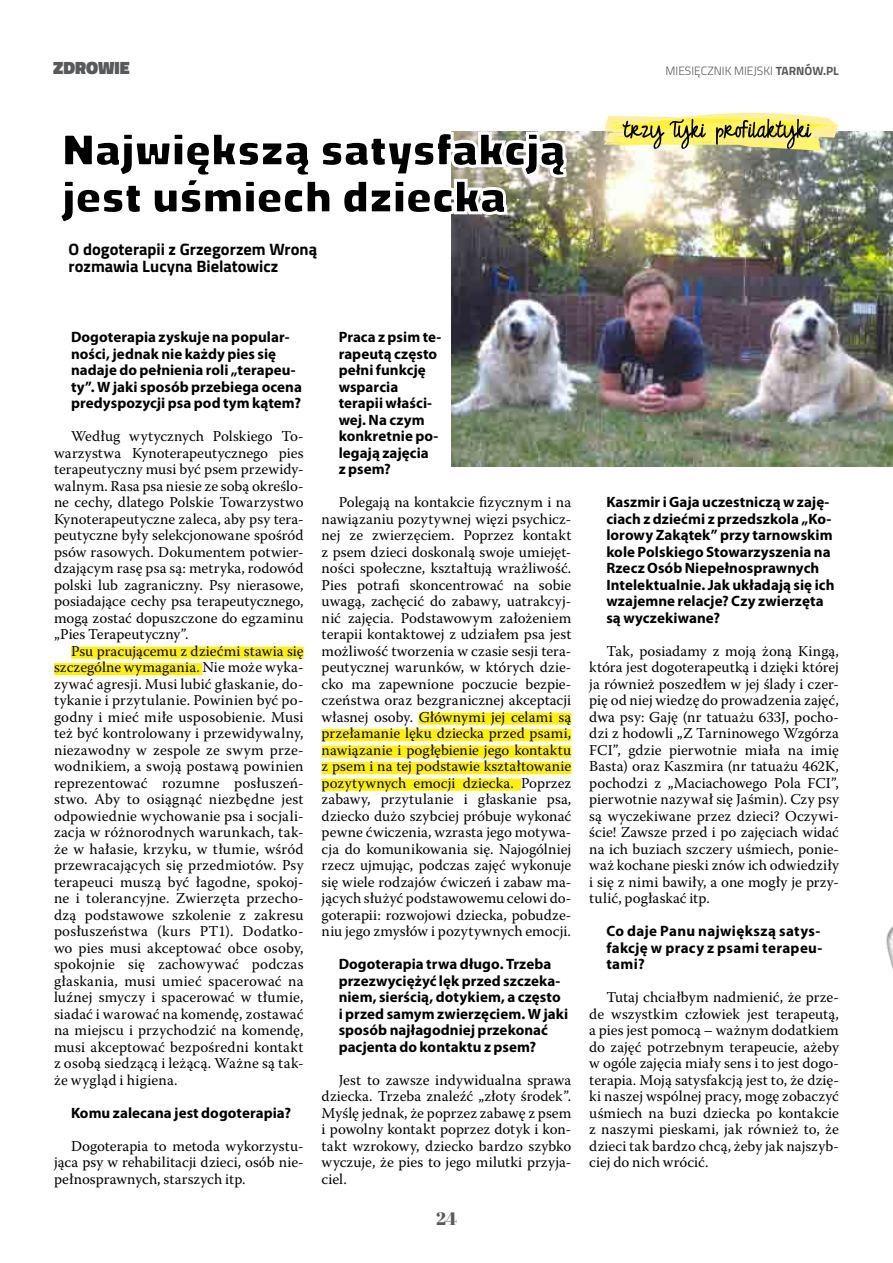
<style>
.page{position:relative;width:893px;height:1263px;background:#fff}
.page>*{position:absolute;margin:0;border:0;box-sizing:border-box;transform-origin:0 0}
.t1{font:900 18px "Titillium";color:#58595b}
.t2{font:18px "Abril Fatface";color:#58595b}
.t3{font:700 16.5px/16.5px "Titillium";color:#000}
.t4{font:15px/16.5px "Warnock Pro";letter-spacing:.005em;color:#000;text-align:justify}
.t5{font:700 15px/16.5px "Myriad Pro";letter-spacing:.005em;color:#000}
.t6{font:700 15px/16.5px "Myriad Pro";letter-spacing:.025em;color:#000}
.t7{font:300 12px "Titillium";color:#58595b}
.s1{font-weight:700}
</style>
<div class="page">
<img style="left:509px;top:132px;width:384px;height:334px">
<img style="left:602px;top:113px;width:237px;height:38px">
<img style="left:886px;top:926px;width:7px;height:45px">
<div style="left:71px;top:647px;width:233px;height:12px;background:#fff200"></div>
<div style="left:54px;top:663px;width:148px;height:12px;background:#fff200"></div>
<div style="left:419px;top:713px;width:152px;height:12px;background:#fff200"></div>
<div style="left:322px;top:729px;width:249px;height:12px;background:#fff200"></div>
<div style="left:322px;top:746px;width:249px;height:12px;background:#fff200"></div>
<div style="left:322px;top:762px;width:249px;height:12px;background:#fff200"></div>
<div style="left:322px;top:779px;width:199px;height:12px;background:#fff200"></div>
<svg style="left:61px;top:131px;width:507px;height:319px"></svg>
<p class="t1" style="left:53px;top:55px;width:78px">ZDROWIE</p>
<p class="t7" style="left:665px;top:62px;width:175px">MIESIĘCZNIK MIEJSKI <span class="s1">TARNÓW.PL</span></p>
<p class="t3" style="left:69px;top:241px;width:250px">O dogoterapii z Grzegorzem Wroną rozmawia Lucyna Bielatowicz</p>
<p class="t5" style="left:71px;top:328px;width:232px">Dogoterapia zyskuje na popular&shy;ności, jednak nie każdy pies się nadaje do pełnienia roli „terapeu&shy;ty”. W jaki sposób przebiega ocena predyspozycji psa pod tym kątem?</p>
<p class="t4" style="left:54px;top:428px;width:251px;text-indent:17px">Według wytycznych Polskiego To&shy;warzystwa Kynoterapeutycznego pies terapeutyczny musi być psem przewidy&shy;walnym. Rasa psa niesie ze sobą określo&shy;ne cechy, dlatego Polskie Towarzystwo Kynoterapeutyczne zaleca, aby psy tera&shy;peutyczne były selekcjonowane spośród psów rasowych. Dokumentem potwier&shy;dzającym rasę psa są: metryka, rodowód polski lub zagraniczny. Psy nierasowe, posiadające cechy psa terapeutycznego, mogą zostać dopuszczone do egzaminu „Pies Terapeutyczny”.</p>
<p class="t4" style="left:54px;top:642px;width:251px;text-indent:17px">Psu pracującemu z dziećmi stawia się szczególne wymagania. Nie może wyka&shy;zywać agresji. Musi lubić głaskanie, do&shy;tykanie i przytulanie. Powinien być po&shy;godny i mieć miłe usposobienie. Musi też być kontrolowany i przewidywalny, niezawodny w zespole ze swym prze&shy;wodnikiem, a swoją postawą powinien reprezentować rozumne posłuszeń&shy;stwo. Aby to osiągnąć niezbędne jest odpowiednie wychowanie psa i socjali&shy;zacja w różnorodnych warunkach, tak&shy;że w hałasie, krzyku, w tłumie, wśród przewracających się przedmiotów. Psy terapeuci muszą być łagodne, spokoj&shy;ne i tolerancyjne. Zwierzęta przecho&shy;dzą podstawowe szkolenie z zakresu posłuszeństwa (kurs PT1). Dodatko&shy;wo pies musi akceptować obce osoby, spokojnie się zachowywać podczas głaskania, musi umieć spacerować na luźnej smyczy i spacerować w tłumie, siadać i warować na komendę, zostawać na miejscu i przychodzić na komendę, musi akceptować bezpośredni kontakt z osobą siedzącą i leżącą. Ważne są tak&shy;że wygląd i higiena.</p>
<p class="t5" style="left:71px;top:1104px;width:222px">Komu zalecana jest dogoterapia?</p>
<p class="t4" style="left:54px;top:1137px;width:251px;text-indent:17px">Dogoterapia to metoda wykorzystu&shy;jąca psy w rehabilitacji dzieci, osób nie&shy;pełnosprawnych, starszych itp.</p>
<p class="t5" style="left:339px;top:328px;width:104px">Praca z psim te&shy;rapeutą często pełni funkcję wsparcia terapii właści&shy;wej. Na czym konkretnie po&shy;legają zajęcia<br>z psem?</p>
<p class="t4" style="left:322px;top:494px;width:251px;text-indent:17px">Polegają na kontakcie fizycznym i na nawiązaniu pozytywnej więzi psychicz&shy;nej ze zwierzęciem. Poprzez kontakt z psem dzieci doskonalą swoje umiejęt&shy;ności społeczne, kształtują wrażliwość.<br>Pies potrafi skoncentrować na sobie uwagą, zachęcić do zabawy, uatrakcyj&shy;nić zajęcia. Podstawowym założeniem terapii kontaktowej z udziałem psa jest możliwość tworzenia w czasie sesji tera&shy;peutycznej warunków, w których dzie&shy;cko ma zapewnione poczucie bezpie&shy;czeństwa oraz bezgranicznej akceptacji własnej osoby. Głównymi jej celami są przełamanie lęku dziecka przed psami, nawiązanie i pogłębienie jego kontaktu z psem i na tej podstawie kształtowanie pozytywnych emocji dziecka. Poprzez zabawy, przytulanie i głaskanie psa, dziecko dużo szybciej próbuje wykonać pewne ćwiczenia, wzrasta jego motywa&shy;cja do komunikowania się. Najogólniej rzecz ujmując, podczas zajęć wykonuje się wiele rodzajów ćwiczeń i zabaw ma&shy;jących służyć podstawowemu celowi do&shy;goterapii: rozwojowi dziecka, pobudze&shy;niu jego zmysłów i pozytywnych emocji.</p>
<p class="t5" style="left:339px;top:955px;width:231px">Dogoterapia trwa długo. Trzeba przezwyciężyć lęk przed szczeka&shy;niem, sierścią, dotykiem, a często i przed samym zwierzęciem. W jaki sposób najłagodniej przekonać pacjenta do kontaktu z psem?</p>
<p class="t4" style="left:322px;top:1071px;width:251px;text-indent:17px">Jest to zawsze indywidualna sprawa dziecka. Trzeba znaleźć „złoty środek”.<br>Myślę jednak, że poprzez zabawę z psem i powolny kontakt poprzez dotyk i kon&shy;takt wzrokowy, dziecko bardzo szybko wyczuje, że pies to jego milutki przyja&shy;ciel.</p>
<p class="t2" style="left:436px;top:1206px;width:22px">24</p>
<p class="t5" style="left:606px;top:493px;width:230px">Kaszmir i Gaja uczestniczą w zaję&shy;ciach z dziećmi z przedszkola „Ko&shy;lorowy Zakątek” przy tarnowskim kole Polskiego Stowarzyszenia na<br>Rzecz Osób Niepełnosprawnych<br>Intelektualnie. Jak układają się ich wzajemne relacje? Czy zwierzęta są wyczekiwane?</p>
<p class="t4" style="left:589px;top:642px;width:251px;text-indent:17px">Tak, posiadamy z moją żoną Kingą, która jest dogoterapeutką i dzięki której ja również poszedłem w jej ślady i czer&shy;pię od niej wiedzę do prowadzenia zajęć, dwa psy: Gaję (nr tatuażu 633J, pocho&shy;dzi z hodowli „Z Tarninowego Wzgórza FCI”, gdzie pierwotnie miała na imię Basta) oraz Kaszmira (nr tatuażu 462K, pochodzi z „Maciachowego Pola FCI”, pierwotnie nazywał się Jaśmin). Czy psy są wyczekiwane przez dzieci? Oczywi&shy;ście! Zawsze przed i po zajęciach widać na ich buziach szczery uśmiech, ponie&shy;waż kochane pieski znów ich odwiedziły i się z nimi bawiły, a one mogły je przy&shy;tulić, pogłaskać itp.</p>
<p class="t6" style="left:606px;top:922px;width:218px">Co daje Panu największą satys&shy;fakcję w pracy z psami terapeu&shy;tami?</p>
<p class="t4" style="left:589px;top:989px;width:251px;text-indent:17px">Tutaj chciałbym nadmienić, że prze&shy;de wszystkim człowiek jest terapeutą, a pies jest pomocą – ważnym dodatkiem do zajęć potrzebnym terapeucie, ażeby w ogóle zajęcia miały sens i to jest dogo&shy;terapia. Moją satysfakcją jest to, że dzię&shy;ki naszej wspólnej pracy, mogę zobaczyć uśmiech na buzi dziecka po kontakcie z naszymi pieskami, jak również to, że dzieci tak bardzo chcą, żeby jak najszyb&shy;ciej do nich wrócić.</p>
</div>
